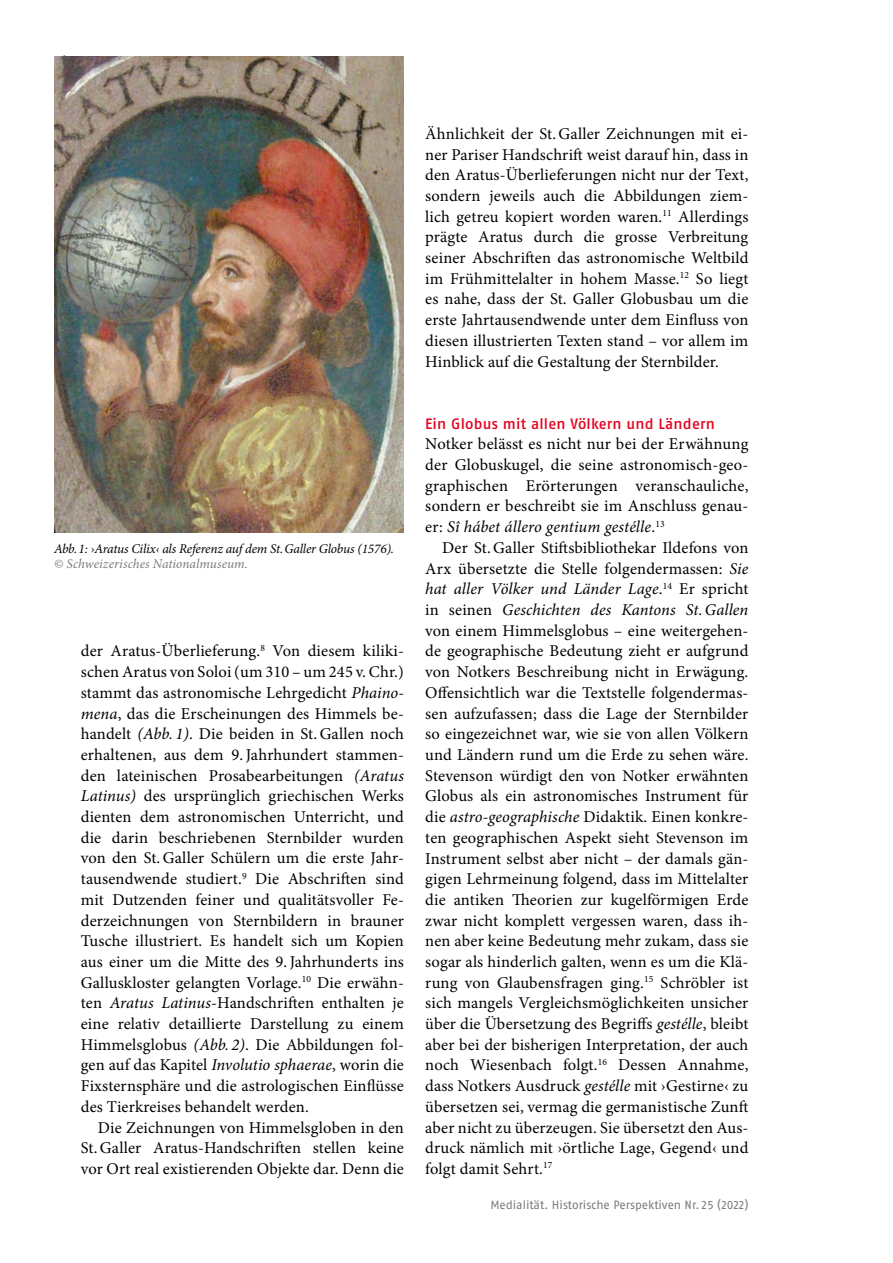
<style>
.page{position:relative;width:893px;height:1263px;background:#fff}
.page>*{position:absolute;margin:0;border:0;box-sizing:border-box;transform-origin:0 0}
.t1{font:16.5px/20.7px "Minion Pro";letter-spacing:.01em;color:#000;text-align:justify}
.t2{font:15px "Fago No Med Lf";letter-spacing:.015em;color:#e40521}
.t3{font:italic 13.35px "Minion Pro";letter-spacing:-.015em;color:#000}
.t4{font:italic 13.35px "Minion Pro";letter-spacing:.005em;color:#7c7b7b}
.t5{font:12px "Fago No Regular LF";color:#7c7b7b}
.s1{font-style:italic}
</style>
<div class="page">
<img style="left:54px;top:56px;width:350px;height:476px">
<p class="t3" style="left:54px;top:539px;width:342px">Abb.1: ›Aratus Cilix‹ als Referenz auf dem St.Galler Globus (1576).</p>
<p class="t4" style="left:54px;top:554px;width:196px">© Schweizerisches Nationalmuseum.</p>
<p class="t1" style="left:81px;top:641px;width:325px">der Aratus-Überlieferung.<sup>8</sup> Von diesem kiliki&shy;schen Aratus von Soloi (um 310 – um 245 v. Chr.) stammt das astronomische Lehrgedicht <span class="s1">Phaino&shy;mena</span>, das die Erscheinungen des Himmels be&shy;handelt <span class="s1">(Abb. 1)</span>. Die beiden in St. Gallen noch erhaltenen, aus dem 9.Jahrhundert stammen&shy;den lateinischen Prosabearbeitungen <span class="s1">(Aratus Latinus)</span> des ursprünglich griechischen Werks dienten dem astronomischen Unterricht, und die darin beschriebenen Sternbilder wurden von den St. Galler Schülern um die erste Jahr&shy;tausendwende studiert.<sup>9</sup> Die Abschriften sind mit Dutzenden feiner und qualitätsvoller Fe&shy;derzeichnungen von Sternbildern in brauner Tusche illustriert. Es handelt sich um Kopien aus einer um die Mitte des 9.Jahrhunderts ins Galluskloster gelangten Vorlage.<sup>10</sup> Die erwähn&shy;ten <span class="s1">Aratus Latinus</span>-Handschriften enthalten je eine relativ detaillierte Darstellung zu einem Himmelsglobus <span class="s1">(Abb. 2)</span>. Die Abbildungen fol&shy;gen auf das Kapitel <span class="s1">Involutio sphaerae</span>, worin die Fixsternsphäre und die astrologischen Einflüsse des Tierkreises behandelt werden.</p>
<p class="t1" style="left:81px;top:1117px;width:325px;text-indent:17px">Die Zeichnungen von Himmelsgloben in den St. Galler Aratus-Handschriften stellen keine vor Ort real existierenden Objekte dar. Denn die</p>
<p class="t1" style="left:425px;top:123px;width:325px">Ähnlichkeit der St. Galler Zeichnungen mit ei&shy;ner Pariser Handschrift weist darauf hin, dass in den Aratus-Überlieferungen nicht nur der Text, sondern jeweils auch die Abbildungen ziem&shy;lich getreu kopiert worden waren.<sup>11</sup> Allerdings prägte Aratus durch die grosse Verbreitung seiner Abschriften das astronomische Weltbild im Frühmittelalter in hohem Masse.<sup>12</sup> So liegt es nahe, dass der St. Galler Globusbau um die erste Jahrtausendwende unter dem Einfluss von diesen illustrierten Texten stand – vor allem im Hinblick auf die Gestaltung der Sternbilder.</p>
<p class="t2" style="left:425px;top:415px;width:291px">Ein Globus mit allen Völkern und Ländern</p>
<p class="t1" style="left:425px;top:434px;width:325px">Notker belässt es nicht nur bei der Erwähnung der Globuskugel, die seine astronomisch-geo&shy;graphischen Erörterungen veranschauliche, sondern er beschreibt sie im Anschluss genau&shy;er: <span class="s1">Sî hábet állero gentium gestélle</span>.<sup>13</sup></p>
<p class="t1" style="left:425px;top:537px;width:325px;text-indent:17px">Der St. Galler Stiftsbibliothekar Ildefons von Arx übersetzte die Stelle folgendermassen: <span class="s1">Sie hat aller Völker und Länder Lage</span>.<sup>14</sup> Er spricht in seinen <span class="s1">Geschichten des Kantons St.Gallen </span>von einem Himmelsglobus – eine weitergehen&shy;de geographische Bedeutung zieht er aufgrund von Notkers Beschreibung nicht in Erwägung.<br>Offensichtlich war die Textstelle folgendermas&shy;sen aufzufassen; dass die Lage der Sternbilder so eingezeichnet war, wie sie von allen Völkern und Ländern rund um die Erde zu sehen wäre.<br>Stevenson würdigt den von Notker erwähnten Globus als ein astronomisches Instrument für die <span class="s1">astro-geographische</span> Didaktik. Einen konkre&shy;ten geographischen Aspekt sieht Stevenson im Instrument selbst aber nicht – der damals gän&shy;gigen Lehrmeinung folgend, dass im Mittelalter die antiken Theorien zur kugelförmigen Erde zwar nicht komplett vergessen waren, dass ih&shy;nen aber keine Bedeutung mehr zukam, dass sie sogar als hinderlich galten, wenn es um die Klä&shy;rung von Glaubensfragen ging.<sup>15</sup> Schröbler ist sich mangels Vergleichsmöglichkeiten unsicher über die Übersetzung des Begriffs <span class="s1">gestélle</span>, bleibt aber bei der bisherigen Interpretation, der auch noch Wiesenbach folgt.<sup>16</sup> Dessen Annahme, dass Notkers Ausdruck <span class="s1">gestélle</span> mit ›Gestirne‹ zu übersetzen sei, vermag die germanistische Zunft aber nicht zu überzeugen. Sie übersetzt den Aus&shy;druck nämlich mit ›örtliche Lage, Gegend‹ und folgt damit Sehrt.<sup>17</sup></p>
<p class="t5" style="left:490px;top:1198px;width:260px">Medialität. Historische Perspektiven Nr. 25 (2022)</p>
</div>
